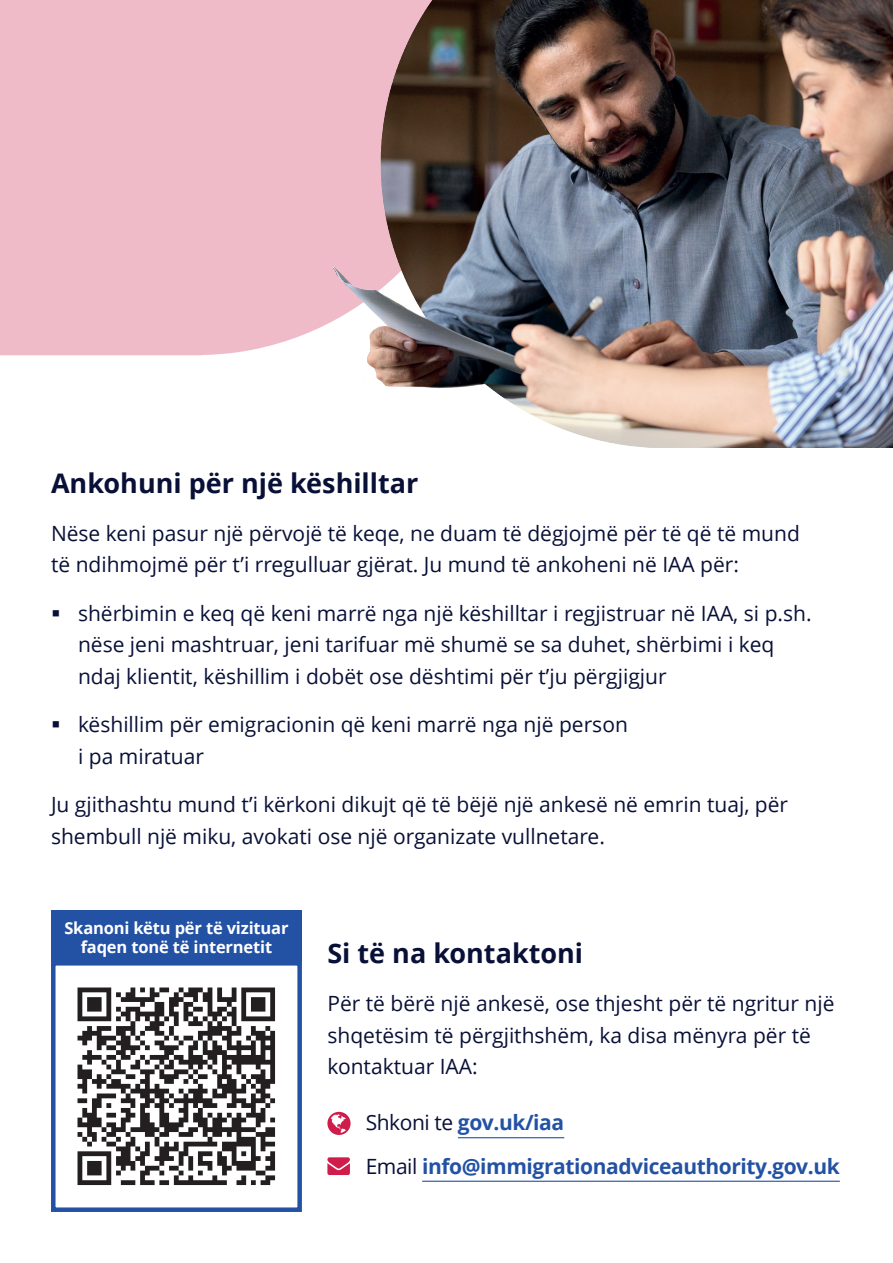
<style>
.page{position:relative;width:893px;height:1263px;background:#fff}
.page>*{position:absolute;margin:0;border:0;box-sizing:border-box;transform-origin:0 0}
.t1{font:700 27px "Open Sans";color:#091037}
.t2{font:21px/31.5px "Open Sans";color:#091037}
.t3{font:700 21px/43.5px "Open Sans";letter-spacing:-.02em;color:#2352a4}
.t4{font:700 16.5px/19.5px "Open Sans";letter-spacing:-.01em;color:#fff;text-align:center}
.s1{font-weight:400;color:#091037}
</style>
<div class="page">
<div style="left:0;top:0;width:302px;height:355px;background:#f0bbc9"></div>
<hr style="left:458px;top:1137px;width:106px;height:1px;background:#2352a4">
<hr style="left:422px;top:1181px;width:418px;height:1px;background:#2352a4">
<svg style="left:327px;top:1112px;width:24px;height:23px"></svg>
<svg style="left:327px;top:1157px;width:23px;height:18px"></svg>
<img style="left:77px;top:987px;width:199px;height:199px">
<div style="left:51px;top:961px;width:251px;height:251px;border:4px solid #2352a4"></div>
<div style="left:51px;top:910px;width:251px;height:51px;background:#2352a4"></div>
<img style="left:302px;top:0;width:591px;height:448px">
<p class="t1" style="left:51px;top:464px;width:369px">Ankohuni për një këshilltar</p>
<p class="t2" style="left:51px;top:517px;width:750px">Nëse keni pasur një përvojë të keqe, ne duam të dëgjojmë për të që të mund të ndihmojmë për t’i rregulluar gjërat. Ju mund të ankoheni në IAA për:</p>
<p class="t2" style="left:78px;top:597px;width:735px">shërbimin e keq që keni marrë nga një këshilltar i regjistruar në IAA, si p.sh. nëse jeni mashtruar, jeni tarifuar më shumë se sa duhet, shërbimi i keq ndaj klientit, këshillim i dobët ose dështimi për t’ju përgjigjur</p>
<p class="t2" style="left:78px;top:708px;width:551px">këshillim për emigracionin që keni marrë nga një person i pa miratuar</p>
<p class="t2" style="left:51px;top:788px;width:739px">Ju gjithashtu mund t’i kërkoni dikujt që të bëjë një ankesë në emrin tuaj, për shembull një miku, avokati ose një organizate vullnetare.</p>
<p class="t4" style="left:64px;top:918px;width:226px">Skanoni këtu për të vizituar faqen tonë të internetit</p>
<p class="t1" style="left:327px;top:934px;width:257px">Si të na kontaktoni</p>
<p class="t2" style="left:327px;top:987px;width:509px">Për të bërë një ankesë, ose thjesht për të ngritur një shqetësim të përgjithshëm, ka disa mënyra për të kontaktuar IAA:</p>
<p class="t3" style="left:366px;top:1100px;width:476px"><span class="s1">Shkoni te</span> gov.uk/iaa<br><span class="s1">Email</span> info@immigrationadviceauthority.gov.uk</p>
</div>
